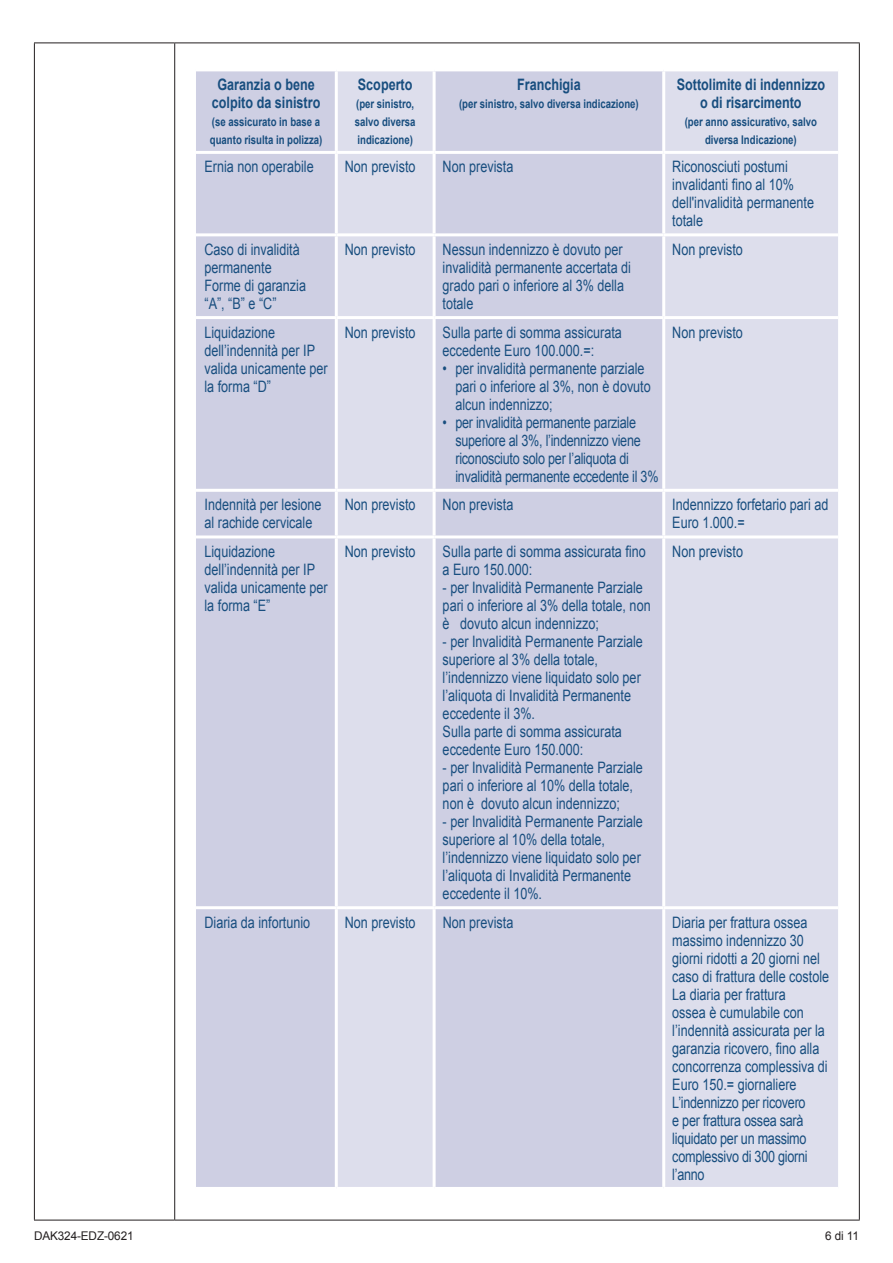
<style>
.page{position:relative;width:893px;height:1263px;background:#fff}
.page>*{position:absolute;margin:0;border:0;box-sizing:border-box;transform-origin:0 0}
.t1{font:15.75px/18px "Arial";color:#184e7f;scale:.8 1}
.t2{font:15.75px/18px "Arial";letter-spacing:-.02em;color:#184e7f;scale:.8 1}
.t3{font:700 15.75px/18px "Arial";color:#184e7f;text-align:center;scale:.8 1}
.t4{font:700 12px/18px "Arial";color:#184e7f;scale:.8 1}
.t5{font:12px "Arial";letter-spacing:-.01em;color:#231f20}
</style>
<div class="page">
<hr style="left:174px;top:43px;width:1px;height:1177px;background:#231f20">
<hr style="left:34px;top:43px;width:141px;height:1px;background:#231f20">
<hr style="left:34px;top:43px;width:1px;height:1177px;background:#231f20">
<hr style="left:175px;top:43px;width:685px;height:1px;background:#231f20">
<hr style="left:859px;top:43px;width:1px;height:1177px;background:#231f20">
<hr style="left:34px;top:1220px;width:141px;height:1px;background:#231f20">
<hr style="left:175px;top:1220px;width:685px;height:1px;background:#231f20">
<div style="left:196px;top:71px;width:139px;height:1116px;background:#cecfe3"></div>
<div style="left:338px;top:71px;width:95px;height:1116px;background:#dddeec"></div>
<div style="left:436px;top:71px;width:226px;height:1116px;background:#cecfe3"></div>
<div style="left:665px;top:71px;width:173px;height:1116px;background:#dddeec"></div>
<hr style="left:196px;top:151px;width:140px;height:3px;background:#fff">
<hr style="left:336px;top:151px;width:98px;height:3px;background:#fff">
<hr style="left:434px;top:151px;width:230px;height:3px;background:#fff">
<hr style="left:664px;top:151px;width:174px;height:3px;background:#fff">
<hr style="left:196px;top:233px;width:140px;height:3px;background:#fff">
<hr style="left:336px;top:233px;width:98px;height:3px;background:#fff">
<hr style="left:434px;top:233px;width:230px;height:3px;background:#fff">
<hr style="left:664px;top:233px;width:174px;height:3px;background:#fff">
<hr style="left:196px;top:316px;width:140px;height:3px;background:#fff">
<hr style="left:336px;top:316px;width:98px;height:3px;background:#fff">
<hr style="left:434px;top:316px;width:230px;height:3px;background:#fff">
<hr style="left:664px;top:316px;width:174px;height:3px;background:#fff">
<hr style="left:196px;top:489px;width:140px;height:3px;background:#fff">
<hr style="left:336px;top:489px;width:98px;height:3px;background:#fff">
<hr style="left:434px;top:489px;width:230px;height:3px;background:#fff">
<hr style="left:664px;top:489px;width:174px;height:3px;background:#fff">
<hr style="left:196px;top:535px;width:140px;height:3px;background:#fff">
<hr style="left:336px;top:535px;width:98px;height:3px;background:#fff">
<hr style="left:434px;top:535px;width:230px;height:3px;background:#fff">
<hr style="left:664px;top:535px;width:174px;height:3px;background:#fff">
<hr style="left:196px;top:906px;width:140px;height:3px;background:#fff">
<hr style="left:336px;top:906px;width:98px;height:3px;background:#fff">
<hr style="left:434px;top:906px;width:230px;height:3px;background:#fff">
<hr style="left:664px;top:906px;width:174px;height:3px;background:#fff">
<p class="t3" style="left:212px;top:76px;width:137px">Garanzia o bene colpito da sinistro</p>
<p class="t4" style="left:210px;top:113px;width:142px">(se assicurato in base a quanto risulta in polizza)</p>
<p class="t3" style="left:358px;top:76px;width:70px">Scoperto</p>
<p class="t4" style="left:355px;top:95px;width:78px;text-align:justify">(per sinistro, salvo diversa indicazione)</p>
<p class="t3" style="left:517px;top:76px;width:81px">Franchigia</p>
<p class="t4" style="left:459px;top:95px;width:226px">(per sinistro, salvo diversa indicazione)</p>
<p class="t3" style="left:677px;top:76px;width:187px">Sottolimite di indennizzo o di risarcimento</p>
<p class="t4" style="left:685px;top:113px;width:167px;text-align:center">(per anno assicurativo, salvo diversa Indicazione)</p>
<p class="t1" style="left:204px;top:158px;width:138px">Ernia non operabile</p>
<p class="t1" style="left:345px;top:158px;width:90px">Non previsto</p>
<p class="t1" style="left:443px;top:158px;width:90px">Non prevista</p>
<p class="t1" style="left:672px;top:158px;width:179px">Riconosciuti postumi invalidanti fino al 10% dell'invalidità permanente totale</p>
<p class="t1" style="left:204px;top:241px;width:128px">Caso di invalidità permanente<br>Forme di garanzia “A”, “B” e “C”</p>
<p class="t1" style="left:345px;top:241px;width:90px">Non previsto</p>
<p class="t1" style="left:443px;top:241px;width:237px">Nessun indennizzo è dovuto per invalidità permanente accertata di grado pari o inferiore al 3% della totale</p>
<p class="t1" style="left:672px;top:241px;width:90px">Non previsto</p>
<p class="t1" style="left:204px;top:323px;width:156px">Liquidazione dell’indennità per IP valida unicamente per la forma “D”</p>
<p class="t1" style="left:345px;top:323px;width:90px">Non previsto</p>
<p class="t1" style="left:443px;top:323px;width:226px">Sulla parte di somma assicurata eccedente Euro 100.000.=:</p>
<p class="t1" style="left:672px;top:323px;width:90px">Non previsto</p>
<p class="t1" style="left:455px;top:359px;width:246px;text-indent:-13px">• per invalidità permanente parziale pari o inferiore al 3%, non è dovuto alcun indennizzo;</p>
<p class="t2" style="left:455px;top:413px;width:255px;text-indent:-13px">• per invalidità permanente parziale superiore al 3%, l’indennizzo viene riconosciuto solo per l’aliquota di invalidità permanente eccedente il 3%</p>
<p class="t1" style="left:204px;top:496px;width:148px">Indennità per lesione al rachide cervicale</p>
<p class="t1" style="left:345px;top:496px;width:90px">Non previsto</p>
<p class="t1" style="left:443px;top:496px;width:90px">Non prevista</p>
<p class="t1" style="left:672px;top:496px;width:197px">Indennizzo forfetario pari ad<br>Euro 1.000.=</p>
<p class="t1" style="left:205px;top:543px;width:156px">Liquidazione dell’indennità per IP valida unicamente per la forma “E”</p>
<p class="t1" style="left:345px;top:543px;width:90px">Non previsto</p>
<p class="t1" style="left:443px;top:543px;width:255px">Sulla parte di somma assicurata fino a Euro 150.000:</p>
<p class="t1" style="left:672px;top:543px;width:90px">Non previsto</p>
<p class="t1" style="left:443px;top:579px;width:262px">- per Invalidità Permanente Parziale pari o inferiore al 3% della totale, non è dovuto alcun indennizzo;</p>
<p class="t1" style="left:443px;top:633px;width:252px">- per Invalidità Permanente Parziale superiore al 3% della totale, l’indennizzo viene liquidato solo per l’aliquota di Invalidità Permanente eccedente il 3%.<br>Sulla parte di somma assicurata eccedente Euro 150.000:</p>
<p class="t1" style="left:443px;top:759px;width:252px">- per Invalidità Permanente Parziale pari o inferiore al 10% della totale, non è dovuto alcun indennizzo;</p>
<p class="t1" style="left:443px;top:813px;width:252px">- per Invalidità Permanente Parziale superiore al 10% della totale, l’indennizzo viene liquidato solo per l’aliquota di Invalidità Permanente eccedente il 10%.</p>
<p class="t1" style="left:205px;top:913px;width:134px">Diaria da infortunio</p>
<p class="t1" style="left:345px;top:913px;width:90px">Non previsto</p>
<p class="t1" style="left:443px;top:913px;width:90px">Non prevista</p>
<p class="t1" style="left:672px;top:913px;width:198px">Diaria per frattura ossea massimo indennizzo 30 giorni ridotti a 20 giorni nel caso di frattura delle costole<br>La diaria per frattura<br>ossea è cumulabile con l’indennità assicurata per la garanzia ricovero, fino alla concorrenza complessiva di<br>Euro 150.= giornaliere<br>L’indennizzo per ricovero<br>e per frattura ossea sarà liquidato per un massimo complessivo di 300 giorni l’anno</p>
<p class="t5" style="left:34px;top:1228px;width:101px">DAK324-EDZ-0621</p>
<p class="t5" style="left:825px;top:1228px;width:35px">6 di 11</p>
</div>
